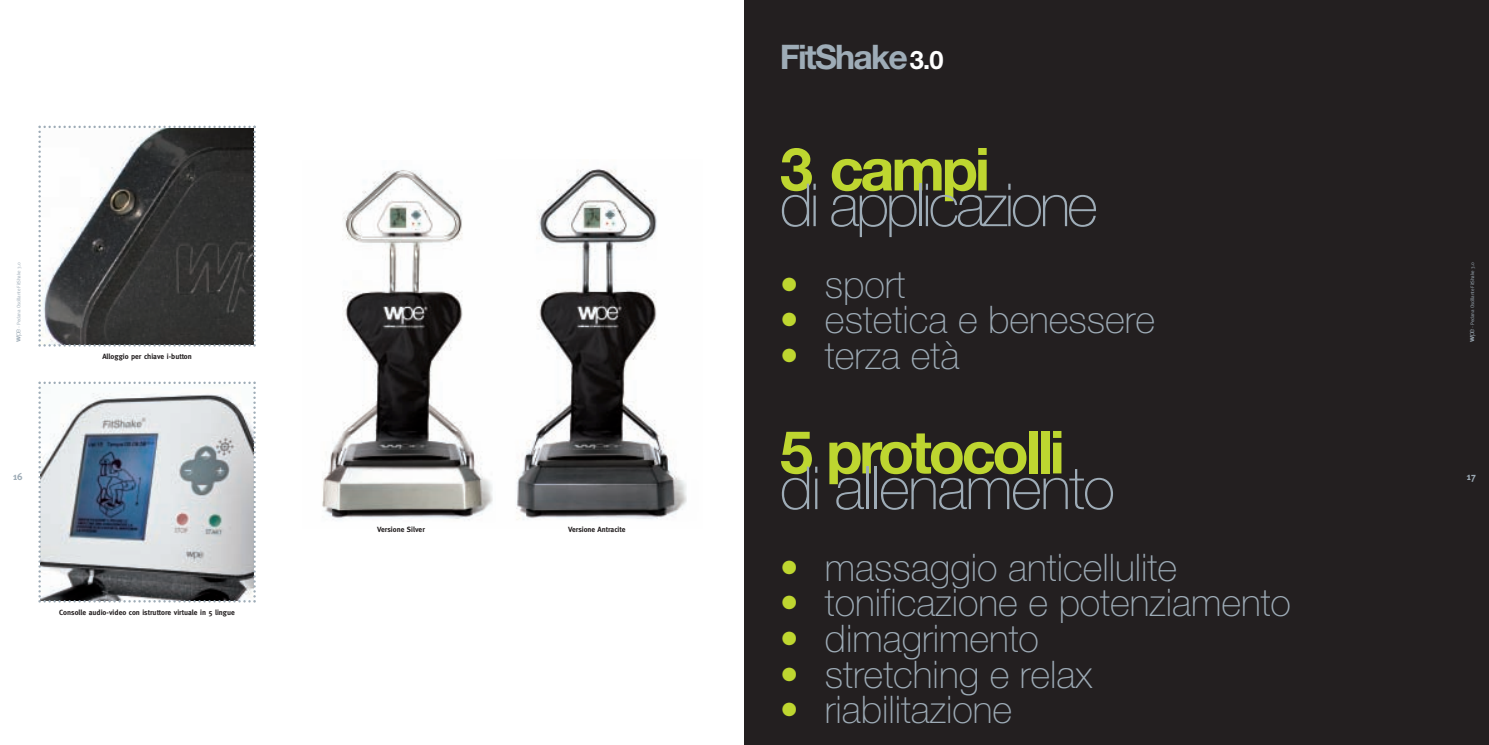
<style>
.page{position:relative;width:1489px;height:745px;background:#fff}
.page>*{position:absolute;margin:0;border:0;box-sizing:border-box;transform-origin:0 0}
.t1{font:700 59.38px "Helvetica Neue";letter-spacing:-.055em;color:#bed630}
.t2{font:100 59.38px "Helvetica Neue";letter-spacing:-.055em;color:#9eacb7}
.t3{font:100 59.38px "Helvetica Neue";letter-spacing:-.03em;color:#9eacb7}
.t4{font:100 38px "Helvetica Neue";color:#9eacb7}
.t5{font:700 33.88px "Helvetica Neue";letter-spacing:-.055em;color:#9eacb7}
.t6{font:700 10px "Meta";color:#9eacb7}
.t7{font:700 7.5px "Meta";color:#231f20}
.t8{font:5px "Meta";letter-spacing:-.025em;color:#9eacb7}
.s1{font-family:"Helvetica Neue";font-weight:700;font-size:7.5px}
.s2{font-family:"Helvetica Neue";font-weight:300;font-size:7.5px}
.s3{font-family:"Helvetica Neue";font-weight:300}
.s4{font-size:25.38px;color:#fff}
.s5{color:#bed630}
</style>
<div class="page">
<div style="left:744px;top:0;width:744px;height:744px;background:#231f20"></div>
<svg style="left:38px;top:125px;width:218px;height:221px"></svg>
<svg style="left:38px;top:381px;width:218px;height:221px;background:#abb2b9"></svg>
<img style="left:322px;top:170px;width:171px;height:350px">
<img style="left:516px;top:169px;width:171px;height:351px">
<p class="t8" style="left:16px;top:341px;width:81px;rotate:-90deg"><span class="s1">w</span><span class="s2">pe</span> <span class="s3">-</span> Pedana Oscillante FitShake 3.0</p>
<p class="t6" style="left:13px;top:470px;width:11px">16</p>
<p class="t7" style="left:102px;top:352px;width:91px">Alloggio per chiave i-button</p>
<p class="t7" style="left:59px;top:607px;width:177px">Consolle audio-video con istruttore virtuale in 5 lingue</p>
<p class="t7" style="left:377px;top:525px;width:49px">Versione Silver</p>
<p class="t7" style="left:568px;top:525px;width:59px">Versione Antracite</p>
<p class="t5" style="left:780px;top:35px;width:165px">FitShake<span class="s4">3.0</span></p>
<h1 class="t1" style="left:780px;top:132px;width:212px">3 campi</h1>
<h1 class="t2" style="left:780px;top:183px;width:319px">di applicazione</h1>
<p class="t4" style="left:780px;top:270px;width:127px"><span class="s5">•</span> sport</p>
<p class="t4" style="left:780px;top:306px;width:376px"><span class="s5">•</span> estetica e benessere</p>
<p class="t4" style="left:780px;top:341px;width:181px"><span class="s5">•</span> terza età</p>
<h1 class="t1" style="left:780px;top:415px;width:286px">5 protocolli</h1>
<h1 class="t3" style="left:780px;top:466px;width:336px">di allenamento</h1>
<p class="t4" style="left:780px;top:553px;width:399px"><span class="s5">•</span> massaggio anticellulite</p>
<p class="t4" style="left:780px;top:588px;width:512px"><span class="s5">•</span> tonificazione e potenziamento</p>
<p class="t4" style="left:780px;top:624px;width:260px"><span class="s5">•</span> dimagrimento</p>
<p class="t4" style="left:780px;top:660px;width:314px"><span class="s5">•</span> stretching e relax</p>
<p class="t4" style="left:780px;top:695px;width:234px"><span class="s5">•</span> riabilitazione</p>
<p class="t8" style="left:1469px;top:341px;width:81px;rotate:-90deg"><span class="s1">w</span><span class="s2">pe</span> <span class="s3">-</span> Pedana Oscillante FitShake 3.0</p>
<p class="t6" style="left:1466px;top:470px;width:11px">17</p>
</div>
